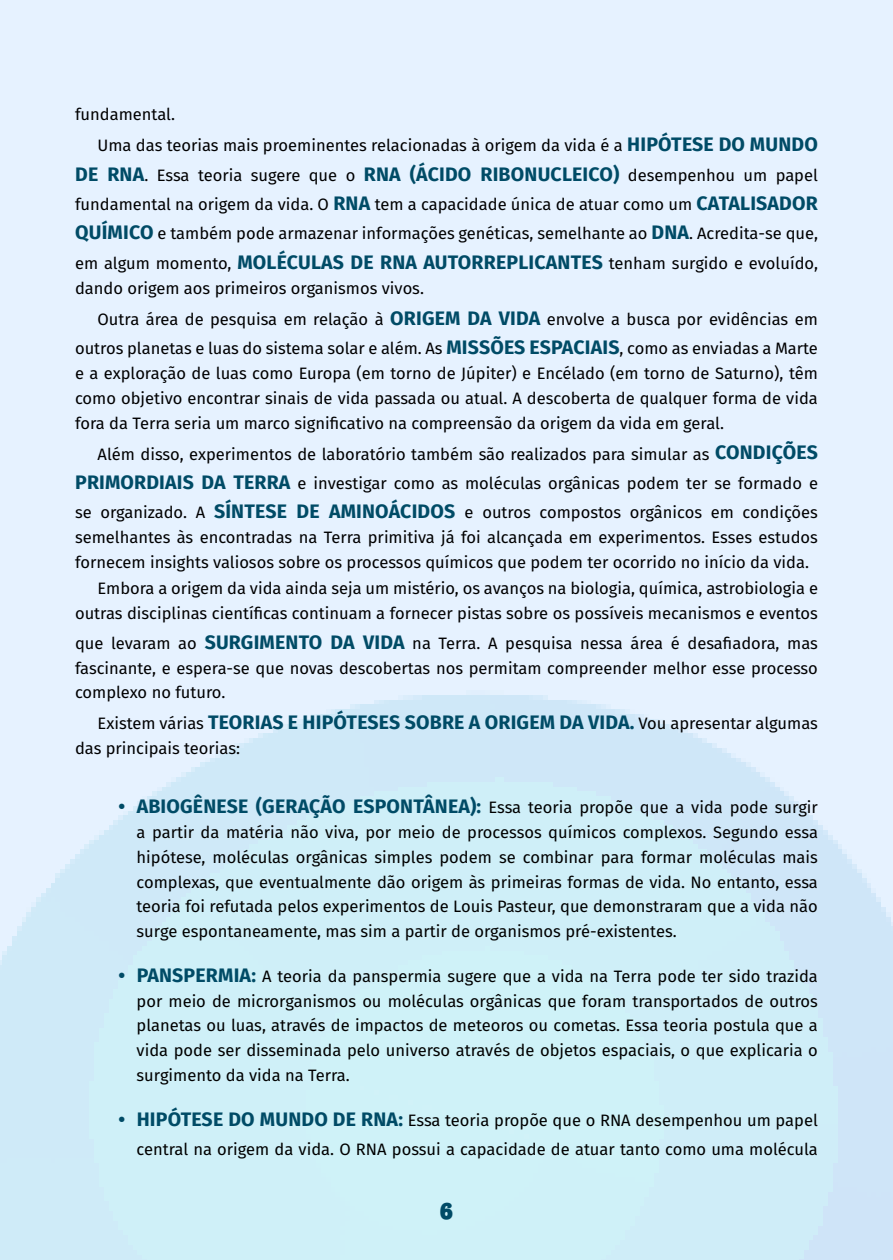
<style>
.page{position:relative;width:893px;height:1260px;background:#fff}
.page>*{position:absolute;margin:0;border:0;box-sizing:border-box;transform-origin:0 0}
.t1{font:22.5px "Spicy Rice";color:#004b66}
.t2{font:700 19.5px "Fira Sans";letter-spacing:.01em;color:#004b66}
.t3{font:16.5px/24.9px "Fira Sans";color:#000;text-align:justify}
.s1{font-weight:700;font-size:19.5px;color:#004b66}
.s2{font-weight:400;font-size:16.5px;color:#000}
</style>
<div class="page">
<div style="left:0;top:0;width:892px;height:1260px;background:linear-gradient(to bottom,#edf3ff,#cdedf7)"></div>
<p class="t3" style="left:98px;top:99px;width:721px;line-height:30.9px;text-indent:-23px">fundamental.<br>Uma das teorias mais proeminentes relacionadas à origem da vida é a <span class="s1">HIPÓTESE DO MUNDO</span></p>
<p class="t3" style="left:75px;top:160px;width:744px;line-height:29.4px"><span class="s1">DE RNA</span>. Essa teoria sugere que o <span class="s1">RNA (ÁCIDO RIBONUCLEICO)</span> desempenhou um papel fundamental na origem da vida. O <span class="s1">RNA</span> tem a capacidade única de atuar como um <span class="s1">CATALISADOR QUÍMICO</span> e também pode armazenar informações genéticas, semelhante ao <span class="s1">DNA</span>. Acredita-se que, em algum momento, <span class="s1">MOLÉCULAS DE RNA AUTORREPLICANTES</span> tenham surgido e evoluído,</p>
<p class="t3" style="left:98px;top:272px;width:721px;line-height:30.9px;text-indent:-23px">dando origem aos primeiros organismos vivos.<br>Outra área de pesquisa em relação à <span class="s1">ORIGEM DA VIDA</span> envolve a busca por evidências em</p>
<p class="t3" style="left:75px;top:335px;width:744px">outros planetas e luas do sistema solar e além. As <span class="s1">MISSÕES ESPACIAIS</span>, como as enviadas a Marte e a exploração de luas como Europa (em torno de Júpiter) e Encélado (em torno de Saturno), têm como objetivo encontrar sinais de vida passada ou atual. A descoberta de qualquer forma de vida fora da Terra seria um marco significativo na compreensão da origem da vida em geral.</p>
<p class="t3" style="left:75px;top:439px;width:744px;line-height:29.4px;text-indent:23px">Além disso, experimentos de laboratório também são realizados para simular as <span class="s1">CONDIÇÕES PRIMORDIAIS DA TERRA</span> e investigar como as moléculas orgânicas podem ter se formado e se organizado. A <span class="s1">SÍNTESE DE AMINOÁCIDOS</span> e outros compostos orgânicos em condições</p>
<p class="t3" style="left:75px;top:524px;width:744px">semelhantes às encontradas na Terra primitiva já foi alcançada em experimentos. Esses estudos fornecem insights valiosos sobre os processos químicos que podem ter ocorrido no início da vida.</p>
<p class="t3" style="left:75px;top:576px;width:744px;text-align:right">Embora a origem da vida ainda seja um mistério, os avanços na biologia, química, astrobiologia e outras disciplinas científicas continuam a fornecer pistas sobre os possíveis mecanismos e eventos</p>
<p class="t3" style="left:75px;top:630px;width:744px">que levaram ao <span class="s1">SURGIMENTO DA VIDA</span> na Terra. A pesquisa nessa área é desafiadora, mas fascinante, e espera-se que novas descobertas nos permitam compreender melhor esse processo complexo no futuro.</p>
<p class="t2" style="left:98px;top:706px;width:721px"><span class="s2">Existem várias</span> TEORIAS E HIPÓTESES SOBRE A ORIGEM DA VIDA. <span class="s2">Vou apresentar algumas</span></p>
<p class="t3" style="left:75px;top:736px;width:166px">das principais teorias:</p>
<p class="t3" style="left:137px;top:794px;width:683px;text-indent:-18px"><span class="s1">• ABIOGÊNESE (GERAÇÃO ESPONTÂNEA):</span> Essa teoria propõe que a vida pode surgir a partir da matéria não viva, por meio de processos químicos complexos. Segundo essa hipótese, moléculas orgânicas simples podem se combinar para formar moléculas mais complexas, que eventualmente dão origem às primeiras formas de vida. No entanto, essa teoria foi refutada pelos experimentos de Louis Pasteur, que demonstraram que a vida não surge espontaneamente, mas sim a partir de organismos pré-existentes.</p>
<p class="t3" style="left:137px;top:963px;width:683px;text-indent:-18px"><span class="s1">• PANSPERMIA:</span> A teoria da panspermia sugere que a vida na Terra pode ter sido trazida por meio de microrganismos ou moléculas orgânicas que foram transportados de outros planetas ou luas, através de impactos de meteoros ou cometas. Essa teoria postula que a vida pode ser disseminada pelo universo através de objetos espaciais, o que explicaria o surgimento da vida na Terra.</p>
<p class="t3" style="left:119px;top:1105px;width:700px;line-height:29.4px;text-align:right"><span class="s1">• HIPÓTESE DO MUNDO DE RNA:</span> Essa teoria propõe que o RNA desempenhou um papel central na origem da vida. O RNA possui a capacidade de atuar tanto como uma molécula</p>
<h1 class="t1" style="left:440px;top:1196px;width:15px">6</h1>
</div>
